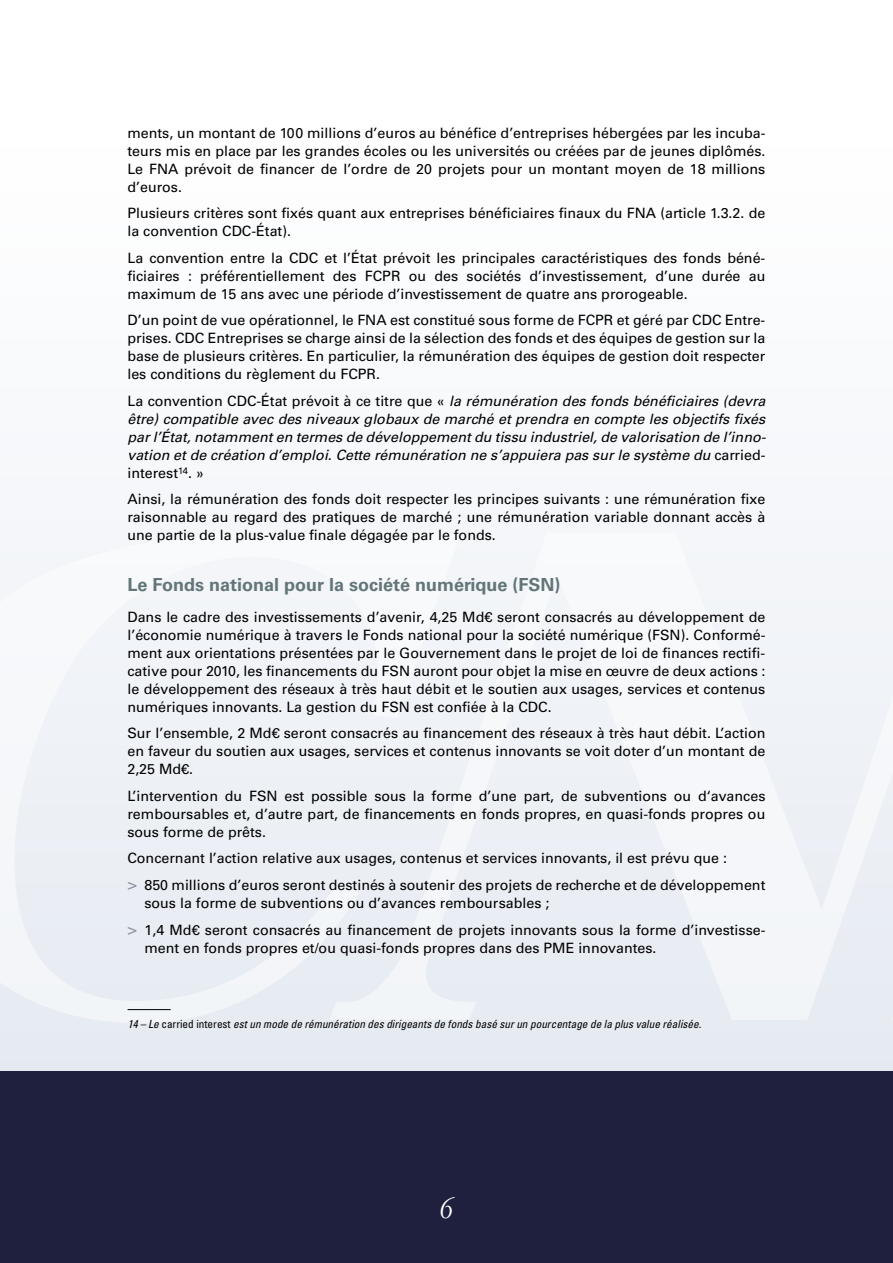
<style>
.page{position:relative;width:893px;height:1263px;background:#fff}
.page>*{position:absolute;margin:0;border:0;box-sizing:border-box;transform-origin:0 0}
.t1{font:italic 300 condensed 30px "Garamond LT";color:#fff}
.t2{font:700 18px "Univers LT";color:#627579}
.t3{font:14.25px/18px "Univers LT";color:#000;text-align:justify}
.t4{font:italic 14.25px/18px "Univers LT";color:#000;text-align:justify}
.t5{font:italic condensed 11.25px "Univers LT";color:#000}
.s1{font-style:normal}
.s2{font-size:16.5px;color:#8a939f}
</style>
<div class="page">
<svg style="left:0;top:520px;width:893px;height:551px"></svg>
<div style="left:0;top:1071px;width:893px;height:192px;background:#1f203d"></div>
<svg style="left:0;top:533px;width:461px;height:490px;fill:#eff2f6"></svg>
<svg style="left:329px;top:533px;width:564px;height:487px;fill:#f1f3f8"></svg>
<hr style="left:128px;top:1009px;width:43px;height:1px;background:#000">
<p class="t3" style="left:127px;top:124px;width:640px">ments, un montant de 100 millions d’euros au bénéfice d’entreprises hébergées par les incuba&shy;teurs mis en place par les grandes écoles ou les universités ou créées par de jeunes diplômés.<br>Le FNA prévoit de financer de l’ordre de 20 projets pour un montant moyen de 18 millions d’euros.</p>
<p class="t3" style="left:127px;top:204px;width:639px">Plusieurs critères sont fixés quant aux entreprises bénéficiaires finaux du FNA (article 1.3.2. de la convention CDC-État).</p>
<p class="t3" style="left:127px;top:249px;width:639px">La convention entre la CDC et l’État prévoit les principales caractéristiques des fonds béné&shy;ficiaires : préférentiellement des FCPR ou des sociétés d’investissement, d’une durée au maximum de 15 ans avec une période d’investissement de quatre ans prorogeable.</p>
<p class="t3" style="left:127px;top:311px;width:639px">D’un point de vue opérationnel, le FNA est constitué sous forme de FCPR et géré par CDC Entre&shy;prises. CDC Entreprises se charge ainsi de la sélection des fonds et des équipes de gestion sur la base de plusieurs critères. En particulier, la rémunération des équipes de gestion doit respecter les conditions du règlement du FCPR.</p>
<p class="t4" style="left:127px;top:392px;width:640px"><span class="s1">La convention CDC-État prévoit à ce titre que «</span> la rémunération des fonds bénéficiaires (devra être) compatible avec des niveaux globaux de marché et prendra en compte les objectifs fixés par l’État, notamment en termes de développement du tissu industriel, de valorisation de l’inno&shy;vation et de création d’emploi. Cette rémunération ne s’appuiera pas sur le système du <span class="s1">carried&shy;interest</span><sup>14</sup><span class="s1">. »</span></p>
<p class="t3" style="left:127px;top:490px;width:639px">Ainsi, la rémunération des fonds doit respecter les principes suivants : une rémunération fixe raisonnable au regard des pratiques de marché ; une rémunération variable donnant accès à une partie de la plus-value finale dégagée par le fonds.</p>
<p class="t2" style="left:127px;top:574px;width:435px">Le Fonds national pour la société numérique (FSN)</p>
<p class="t3" style="left:127px;top:608px;width:639px">Dans le cadre des investissements d’avenir, 4,25 Md€ seront consacrés au développement de l’économie numérique à travers le Fonds national pour la société numérique (FSN). Conformé&shy;ment aux orientations présentées par le Gouvernement dans le projet de loi de finances rectifi&shy;cative pour 2010, les financements du FSN auront pour objet la mise en œuvre de deux actions : le développement des réseaux à très haut débit et le soutien aux usages, services et contenus numériques innovants. La gestion du FSN est confiée à la CDC.</p>
<p class="t3" style="left:127px;top:724px;width:639px">Sur l’ensemble, 2 Md€ seront consacrés au financement des réseaux à très haut débit. L’action en faveur du soutien aux usages, services et contenus innovants se voit doter d’un montant de 2,25 Md€.</p>
<p class="t3" style="left:127px;top:787px;width:639px">L’intervention du FSN est possible sous la forme d’une part, de subventions ou d‘avances remboursables et, d’autre part, de financements en fonds propres, en quasi-fonds propres ou sous forme de prêts.</p>
<p class="t3" style="left:127px;top:845px;width:639px;line-height:26.5px">Concernant l’action relative aux usages, contenus et services innovants, il est prévu que :<br><span class="s2">&gt;</span> 850 millions d’euros seront destinés à soutenir des projets de recherche et de développement</p>
<p class="t3" style="left:127px;top:890px;width:639px;line-height:26.5px;text-indent:17px">sous la forme de subventions ou d’avances remboursables ;<br><span class="s2">&gt;</span> 1,4 Md€ seront consacrés au financement de projets innovants sous la forme d’investisse-</p>
<p class="t3" style="left:144px;top:938px;width:514px">ment en fonds propres et/ou quasi-fonds propres dans des PME innovantes.</p>
<p class="t5" style="left:128px;top:1017px;width:575px">14 – Le <span class="s1">carried interest</span> est un mode de rémunération des dirigeants de fonds basé sur un pourcentage de la plus value réalisée.</p>
<h1 class="t1" style="left:440px;top:1192px;width:15px">6</h1>
</div>
